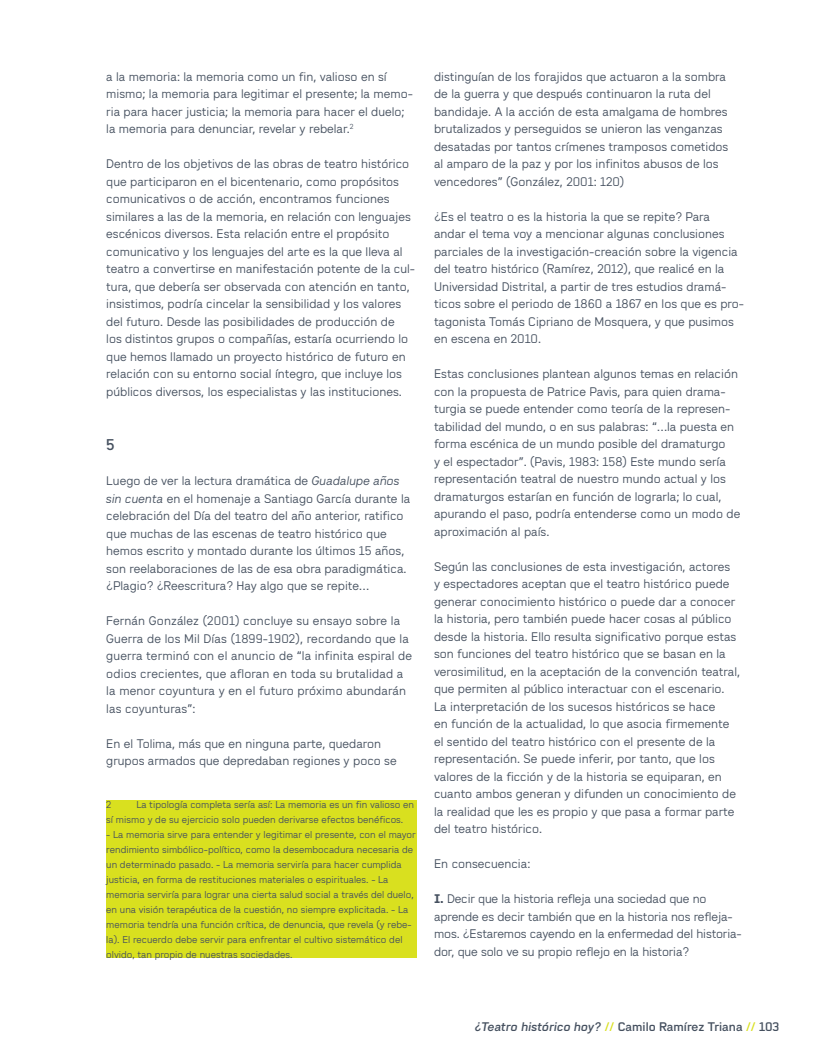
<style>
.page{position:relative;width:815px;height:1063px;background:#fff}
.page>*{position:absolute;margin:0;border:0;box-sizing:border-box;transform-origin:0 0}
.t1{font:500 15.62px "Wedding Sans";color:#45505f}
.t2{font:12.5px/17.5px "Wedding Sans";color:#45505f}
.t3{font:500 12.5px "Wedding Sans";color:#45505f}
.t4{font:10px/15px "Wedding Sans";color:#45505f}
.s1{font-style:italic}
.s2{font-weight:700}
.s3{color:#d9e01f}
</style>
<div class="page">
<div style="left:106px;top:801px;width:310px;height:157px;background:#d9e01f"></div>
<p class="t2" style="left:106px;top:68px;width:308px">a la memoria: la memoria como un fin, valioso en sí mismo; la memoria para legitimar el presente; la memo&shy;ria para hacer justicia; la memoria para hacer el duelo; la memoria para denunciar, revelar y rebelar.<sup>2</sup></p>
<p class="t2" style="left:106px;top:155px;width:310px">Dentro de los objetivos de las obras de teatro histórico que participaron en el bicentenario, como propósitos comunicativos o de acción, encontramos funciones similares a las de la memoria, en relación con lenguajes escénicos diversos. Esta relación entre el propósito comunicativo y los lenguajes del arte es la que lleva al teatro a convertirse en manifestación potente de la cul&shy;tura, que debería ser observada con atención en tanto, insistimos, podría cincelar la sensibilidad y los valores del futuro. Desde las posibilidades de producción de<br>los distintos grupos o compañías, estaría ocurriendo lo que hemos llamado un proyecto histórico de futuro en relación con su entorno social íntegro, que incluye los públicos diversos, los especialistas y las instituciones.</p>
<p class="t1" style="left:106px;top:436px;width:10px">5</p>
<p class="t2" style="left:106px;top:472px;width:305px">Luego de ver la lectura dramática de <span class="s1">Guadalupe años sin cuenta</span> en el homenaje a Santiago García durante la celebración del Día del teatro del año anterior, ratifico que muchas de las escenas de teatro histórico que hemos escrito y montado durante los últimos 15 años, son reelaboraciones de las de esa obra paradigmática. ¿Plagio? ¿Reescritura? Hay algo que se repite…</p>
<p class="t2" style="left:106px;top:612px;width:307px">Fernán González (2001) concluye su ensayo sobre la Guerra de los Mil Días (1899-1902), recordando que la guerra terminó con el anuncio de “la infinita espiral de odios crecientes, que afloran en toda su brutalidad a la menor coyuntura y en el futuro próximo abundarán las coyunturas”:</p>
<p class="t2" style="left:106px;top:734px;width:292px">En el Tolima, más que en ninguna parte, quedaron grupos armados que depredaban regiones y poco se</p>
<p class="t4" style="left:106px;top:797px;width:7px">2</p>
<p class="t4" style="left:106px;top:797px;width:309px;text-indent:30px">La tipología completa sería así: La memoria es un fin valioso en sí mismo y de su ejercicio solo pueden derivarse efectos benéficos.</p>
<p class="t4" style="left:106px;top:827px;width:311px">- La memoria sirve para entender y legitimar el presente, con el mayor rendimiento simbólico-político, como la desembocadura necesaria de un determinado pasado. - La memoria serviría para hacer cumplida justicia, en forma de restituciones materiales o espirituales. - La memoria serviría para lograr una cierta salud social a través del duelo, en una visión terapéutica de la cuestión, no siempre explicitada. - La memoria tendría una función crítica, de denuncia, que revela (y rebe&shy;la). El recuerdo debe servir para enfrentar el cultivo sistemático del olvido, tan propio de nuestras sociedades.</p>
<p class="t2" style="left:434px;top:68px;width:296px">distinguían de los forajidos que actuaron a la sombra de la guerra y que después continuaron la ruta del bandidaje. A la acción de esta amalgama de hombres brutalizados y perseguidos se unieron las venganzas desatadas por tantos crímenes tramposos cometidos al amparo de la paz y por los infinitos abusos de los vencedores” (González, 2001: 120)</p>
<p class="t2" style="left:434px;top:208px;width:312px">¿Es el teatro o es la historia la que se repite? Para andar el tema voy a mencionar algunas conclusiones parciales de la investigación-creación sobre la vigencia del teatro histórico (Ramírez, 2012), que realicé en la Universidad Distrital, a partir de tres estudios dramá&shy;ticos sobre el periodo de 1860 a 1867 en los que es pro&shy;tagonista Tomás Cipriano de Mosquera, y que pusimos en escena en 2010.</p>
<p class="t2" style="left:434px;top:365px;width:308px">Estas conclusiones plantean algunos temas en relación con la propuesta de Patrice Pavis, para quien drama&shy;turgia se puede entender como teoría de la represen&shy;tabilidad del mundo, o en sus palabras: “…la puesta en forma escénica de un mundo posible del dramaturgo<br>y el espectador”. (Pavis, 1983: 158) Este mundo sería representación teatral de nuestro mundo actual y los dramaturgos estarían en función de lograrla; lo cual, apurando el paso, podría entenderse como un modo de aproximación al país.</p>
<p class="t2" style="left:434px;top:558px;width:308px">Según las conclusiones de esta investigación, actores<br>y espectadores aceptan que el teatro histórico puede generar conocimiento histórico o puede dar a conocer la historia, pero también puede hacer cosas al público desde la historia. Ello resulta significativo porque estas son funciones del teatro histórico que se basan en la verosimilitud, en la aceptación de la convención teatral, que permiten al público interactuar con el escenario.<br>La interpretación de los sucesos históricos se hace<br>en función de la actualidad, lo que asocia firmemente el sentido del teatro histórico con el presente de la representación. Se puede inferir, por tanto, que los valores de la ficción y de la historia se equiparan, en cuanto ambos generan y difunden un conocimiento de la realidad que les es propio y que pasa a formar parte del teatro histórico.</p>
<p class="t2" style="left:434px;top:855px;width:98px">En consecuencia:</p>
<p class="t2" style="left:434px;top:890px;width:309px"><span class="s2">I.</span> Decir que la historia refleja una sociedad que no aprende es decir también que en la historia nos refleja&shy;mos. ¿Estaremos cayendo en la enfermedad del historia&shy;dor, que solo ve su propio reflejo en la historia?</p>
<p class="t3" style="left:475px;top:1020px;width:306px"><span class="s1">¿Teatro histórico hoy?</span> <span class="s3">//</span> Camilo Ramírez Triana <span class="s3">//</span> 103</p>
</div>
